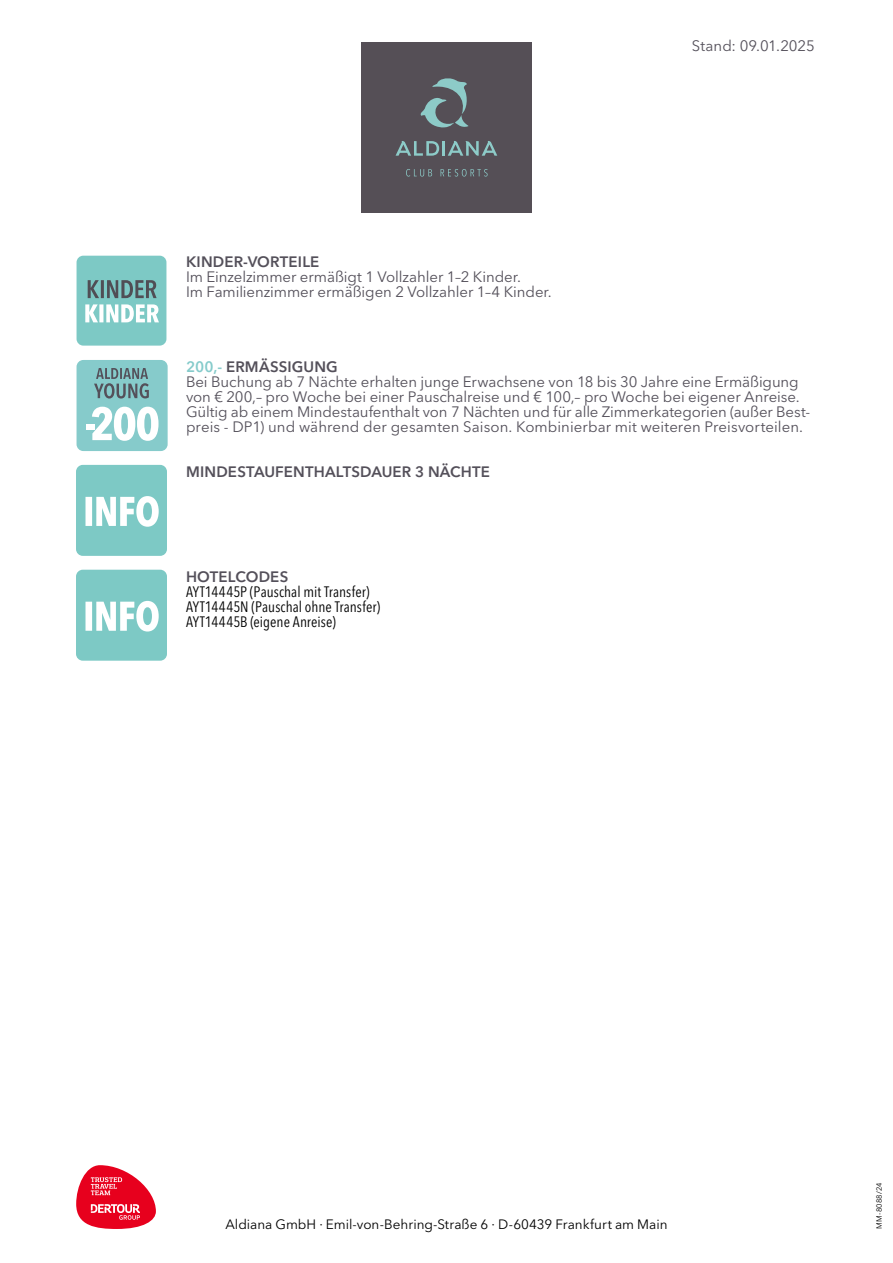
<style>
.page{position:relative;width:893px;height:1263px;background:#fff}
.page>*{position:absolute;margin:0;border:0;box-sizing:border-box;transform-origin:0 0}
.t1{font:15px/15px "Avenir Next LT Pro";letter-spacing:-.005em;color:#54505a}
.t2{font:condensed 15px/15px "Avenir Next LT Pro";color:#000}
.t3{font:600 15px "Avenir Next LT Pro";letter-spacing:.01em;color:#54505a}
.t4{font:13.5px "Avenir Next LT Pro";color:#000}
.t5{font:7.5px "Avenir Next LT Pro";letter-spacing:.03em;color:#000}
.s1{font-weight:600;color:#85cbcb}
.s2{font-weight:600}
</style>
<div class="page">
<div style="left:361px;top:43px;width:170px;height:170px;background:#554f56"></div>
<svg style="left:406px;top:169px;width:26px;height:8px"></svg>
<svg style="left:441px;top:169px;width:47px;height:8px"></svg>
<svg style="left:420px;top:78px;width:49px;height:50px"></svg>
<svg style="left:396px;top:141px;width:43px;height:15px"></svg>
<hr style="left:442px;top:141px;width:3px;height:15px;background:#8dcbc8">
<svg style="left:448px;top:141px;width:49px;height:15px"></svg>
<svg style="left:76px;top:1165px;width:80px;height:64px"></svg>
<div style="left:77px;top:465px;width:89px;height:91px;background:#7dc9c5;border-radius:7px"></div>
<svg style="left:85px;top:496px;width:74px;height:31px"></svg>
<div style="left:77px;top:570px;width:89px;height:91px;background:#7dc9c5;border-radius:7px"></div>
<svg style="left:85px;top:601px;width:74px;height:30px"></svg>
<div style="left:77px;top:256px;width:89px;height:90px;background:#7dc9c5;border-radius:7px"></div>
<svg style="left:85px;top:304px;width:74px;height:18px"></svg>
<svg style="left:88px;top:280px;width:69px;height:18px"></svg>
<div style="left:77px;top:360px;width:91px;height:91px;background:#86cbcb;border-radius:7px"></div>
<svg style="left:94px;top:368px;width:55px;height:30px"></svg>
<div style="left:86px;top:425px;width:8px;height:5px;background:#fff"></div>
<svg style="left:92px;top:407px;width:67px;height:34px"></svg>
<p class="t3" style="left:186px;top:252px;width:135px">KINDER-VORTEILE</p>
<p class="t1" style="left:186px;top:269px;width:367px">Im Einzelzimmer ermäßigt 1 Vollzahler 1–2 Kinder.<br>Im Familienzimmer ermäßigen 2 Vollzahler 1–4 Kinder.</p>
<p class="t1" style="left:692px;top:38px;width:124px">Stand: 09.01.2025</p>
<p class="t1" style="left:186px;top:359px;width:626px"><span class="s1">200,-</span> <span class="s2">ERMÄSSIGUNG<br></span>Bei Buchung ab 7 Nächte erhalten junge Erwachsene von 18 bis 30 Jahre eine Ermäßigung von € 200,– pro Woche bei einer Pauschalreise und € 100,– pro Woche bei eigener Anreise.<br>Gültig ab einem Mindestaufenthalt von 7 Nächten und für alle Zimmerkategorien (außer Best&shy;preis - DP1) und während der gesamten Saison. Kombinierbar mit weiteren Preisvorteilen.</p>
<p class="t3" style="left:186px;top:462px;width:305px">MINDESTAUFENTHALTSDAUER 3 NÄCHTE</p>
<p class="t3" style="left:186px;top:567px;width:104px">HOTELCODES</p>
<p class="t2" style="left:186px;top:584px;width:196px">AYT14445P (Pauschal mit Transfer)<br>AYT14445N (Pauschal ohne Transfer)<br>AYT14445B (eigene Anreise)</p>
<p class="t4" style="left:225px;top:1216px;width:444px">Aldiana GmbH · Emil-von-Behring-Straße 6 · D-60439 Frankfurt am Main</p>
<p class="t5" style="left:875px;top:1229px;width:48px;rotate:-90deg">MM-8088/24</p>
</div>
